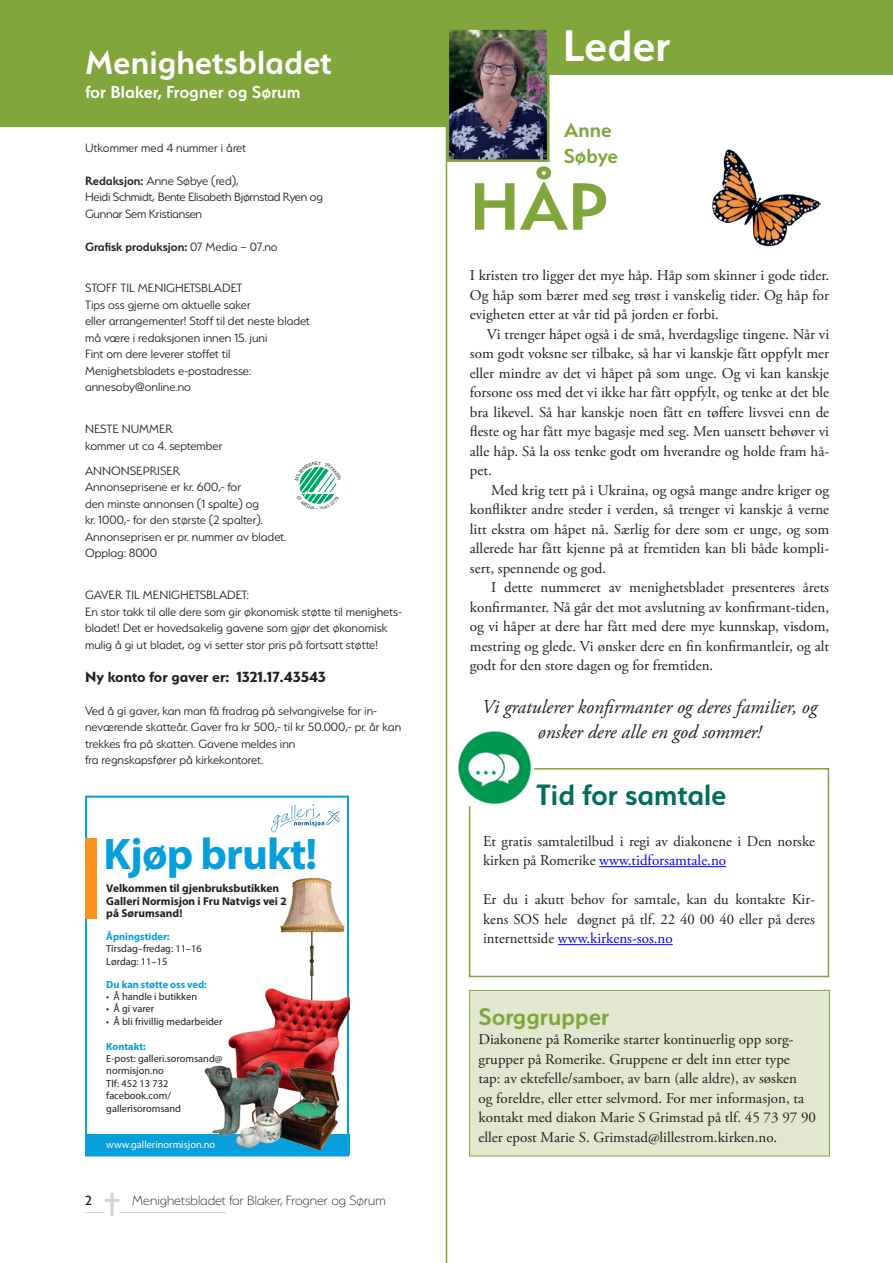
<style>
.page{position:relative;width:893px;height:1263px;background:#fff}
.page>*{position:absolute;margin:0;border:0;box-sizing:border-box;transform-origin:0 0}
.t1{font:600 75px "Serenity";color:#81a63b}
.t2{font:600 49.5px "Serenity";color:#fff}
.t3{font:700 44.4px "Myriad Pro";letter-spacing:-.02em;color:#069edb}
.t4{font:600 37.5px "Serenity";color:#fff}
.t5{font:600 33px "Serenity";color:#016d5b}
.t6{font:600 27px "Serenity";color:#81a63b}
.t7{font:600 22.8px/25.5px "Serenity";color:#81a63b}
.t8{font:italic 19.5px/25.5px "Adobe Garamond Pro";color:#231f20;text-align:center}
.t9{font:600 19.5px "Serenity";color:#fff}
.t10{font:700 16.5px "Serenity";letter-spacing:-.005em;color:#231f20}
.t11{font:15px/19.5px "Adobe Garamond Pro";color:#231f20;text-align:justify}
.t12{font:200 15px "Serenity";color:#231f20}
.t13{font:500 15px "Serenity";color:#231f20}
.t14{font:300 13.5px/16.5px "Serenity";color:#231f20}
.t15{font:300 13.5px/16.5px "Serenity";letter-spacing:-.02em;color:#231f20}
.t16{font:600 13.5px "Serenity";color:#231f20}
.t17{font:700 11.4px/12.5px "Myriad Pro";color:#231f20}
.t18{font:10.35px/12.5px "Myriad Pro";color:#231f20}
.t19{font:700 10.35px "Myriad Pro";color:#069edb}
.t20{font:10.35px "Myriad Pro";color:#fff}
.s1{font-weight:600}
.s2{font-weight:300}
.s3{color:#00f}
</style>
<div class="page">
<hr style="left:119px;top:1212px;width:107px;height:1px;background:#d1d2d4">
<svg style="left:85px;top:1193px;width:34px;height:23px"></svg>
<div style="left:443px;top:0;width:450px;height:74px;background:#81a63b"></div>
<img style="left:450px;top:31px;width:95px;height:127px">
<div style="left:446px;top:27px;width:103px;height:135px;border:3px solid #81a63b"></div>
<div style="left:0;top:0;width:446px;height:126px;background:#81a63b"></div>
<hr style="left:446px;top:0;width:1px;height:1263px;background:#81a63b">
<div style="left:85px;top:1134px;width:264px;height:20px;background:#069edb"></div>
<div style="left:85px;top:796px;width:264px;height:360px;border:2px solid #069edb"></div>
<div style="left:85px;top:838px;width:12px;height:81px;background:#f7931d"></div>
<svg style="left:271px;top:804px;width:69px;height:29px"></svg>
<img style="left:280px;top:851px;width:69px;height:122px">
<img style="left:228px;top:973px;width:121px;height:147px">
<img style="left:204px;top:1059px;width:82px;height:77px">
<img style="left:268px;top:1063px;width:78px;height:93px">
<img style="left:247px;top:1100px;width:41px;height:49px">
<img style="left:236px;top:1121px;width:25px;height:27px">
<div style="left:470px;top:990px;width:359px;height:166px;background:#e1e8cf"></div>
<div style="left:469px;top:990px;width:361px;height:166px;border:1px solid #81a63b"></div>
<hr style="left:599px;top:866px;width:127px;height:1px;background:#00f">
<hr style="left:558px;top:944px;width:115px;height:1px;background:#00f">
<div style="left:469px;top:768px;width:360px;height:209px;border:2px solid #81a63b"></div>
<img style="left:458px;top:731px;width:76px;height:75px">
<img style="left:712px;top:149px;width:108px;height:97px">
<svg style="left:299px;top:467px;width:38px;height:37px"></svg>
<h3 class="t4" style="left:85px;top:42px;width:249px">Menighetsbladet</h3>
<h3 class="t9" style="left:85px;top:81px;width:217px">for Blaker, Frogner og Sørum</h3>
<p class="t14" style="left:85px;top:139px;width:163px">Utkommer med 4 nummer i året</p>
<p class="t15" style="left:85px;top:172px;width:239px"><span class="s1">Redaksjon:</span> Anne Søbye (red),<br>Heidi Schmidt, Bente Elisabeth Bjørnstad Ryen og<br>Gunnar Sem Kristiansen</p>
<p class="t16" style="left:85px;top:239px;width:194px">Grafisk produksjon: <span class="s2">07 Media – 07.no</span></p>
<p class="t14" style="left:85px;top:280px;width:226px">STOFF TIL MENIGHETSBLADET<br>Tips oss gjerne om aktuelle saker<br>eller arrangementer! Stoff til det neste bladet må være i redaksjonen innen 15. juni<br>Fint om dere leverer stoffet til Menighetsbladets e-postadresse: annesoby@online.no</p>
<p class="t14" style="left:85px;top:421px;width:139px">NESTE NUMMER<br>kommer ut ca 4. september</p>
<p class="t14" style="left:85px;top:462px;width:203px">ANNONSEPRISER<br>Annonseprisene er kr. 600,- for<br>den minste annonsen (1 spalte) og<br>kr. 1000,- for den største (2 spalter).<br>Annonseprisen er pr. nummer av bladet.<br>Opplag: 8000</p>
<p class="t14" style="left:85px;top:587px;width:318px">GAVER TIL MENIGHETSBLADET:<br>En stor takk til alle dere som gir økonomisk støtte til menighets&shy;bladet! Det er hovedsakelig gavene som gjør det økonomisk mulig å gi ut bladet, og vi setter stor pris på fortsatt støtte!</p>
<p class="t10" style="left:85px;top:667px;width:242px">Ny konto for gaver er: 1321.17.43543</p>
<p class="t14" style="left:85px;top:702px;width:318px">Ved å gi gaver, kan man få fradrag på selvangivelse for in&shy;neværende skatteår. Gaver fra kr 500,- til kr 50.000,- pr. år kan trekkes fra på skatten. Gavene meldes inn<br>fra regnskapsfører på kirkekontoret.</p>
<h3 class="t3" style="left:104px;top:825px;width:215px">Kjøp brukt!</h3>
<p class="t17" style="left:106px;top:882px;width:182px">Velkommen til gjenbruksbutikken<br>Galleri Normisjon i Fru Natvigs vei 2 på Sørumsand!</p>
<p class="t19" style="left:106px;top:930px;width:65px">Åpningstider:</p>
<p class="t18" style="left:106px;top:942px;width:97px">Tirsdag–fredag: 11–16<br>Lørdag: 11–15</p>
<p class="t19" style="left:106px;top:977px;width:102px">Du kan støtte oss ved:</p>
<p class="t18" style="left:106px;top:990px;width:92px">• Å handle i butikken</p>
<p class="t18" style="left:106px;top:1002px;width:49px">• Å gi varer</p>
<p class="t18" style="left:106px;top:1015px;width:118px">• Å bli frivillig medarbeider</p>
<p class="t19" style="left:106px;top:1039px;width:41px">Kontakt:</p>
<p class="t18" style="left:106px;top:1052px;width:118px">E-post: galleri.soromsand@ normisjon.no<br>Tlf: 452 13 732 facebook.com/ gallerisoromsand</p>
<p class="t20" style="left:106px;top:1138px;width:111px">www.gallerinormisjon.no</p>
<p class="t13" style="left:85px;top:1192px;width:8px">2</p>
<p class="t12" style="left:132px;top:1193px;width:255px">Menighetsbladet for Blaker, Frogner og Sørum</p>
<h2 class="t2" style="left:563px;top:18px;width:110px">Leder</h2>
<h3 class="t7" style="left:564px;top:117px;width:56px">Anne<br>Søbye</h3>
<h1 class="t1" style="left:470px;top:165px;width:141px">HÅP</h1>
<p class="t11" style="left:470px;top:266px;width:361px">I kristen tro ligger det mye håp. Håp som skinner i gode tider.<br>Og håp som bærer med seg trøst i vanskelig tider. Og håp for evigheten etter at vår tid på jorden er forbi.</p>
<p class="t11" style="left:470px;top:325px;width:361px;text-indent:17px">Vi trenger håpet også i de små, hverdagslige tingene. Når vi som godt voksne ser tilbake, så har vi kanskje fått oppfylt mer eller mindre av det vi håpet på som unge. Og vi kan kanskje forsone oss med det vi ikke har fått oppfylt, og tenke at det ble bra likevel. Så har kanskje noen fått en tøffere livsvei enn de fleste og har fått mye bagasje med seg. Men uansett behøver vi alle håp. Så la oss tenke godt om hverandre og holde fram hå&shy;pet.</p>
<p class="t11" style="left:470px;top:481px;width:361px;text-indent:21px">Med krig tett på i Ukraina, og også mange andre kriger og konflikter andre steder i verden, så trenger vi kanskje å verne litt ekstra om håpet nå. Særlig for dere som er unge, og som allerede har fått kjenne på at fremtiden kan bli både kompli&shy;sert, spennende og god.</p>
<p class="t11" style="left:470px;top:578px;width:361px;text-indent:21px">I dette nummeret av menighetsbladet presenteres årets konfirmanter. Nå går det mot avslutning av konfirmant-tiden, og vi håper at dere har fått med dere mye kunnskap, visdom, mestring og glede. Vi ønsker dere en fin konfirmantleir, og alt godt for den store dagen og for fremtiden.</p>
<h3 class="t8" style="left:482px;top:694px;width:337px">Vi gratulerer konfirmanter og deres familier, og ønsker dere alle en god sommer!</h3>
<h3 class="t5" style="left:536px;top:776px;width:192px">Tid for samtale</h3>
<p class="t11" style="left:483px;top:832px;width:333px">Et gratis samtaletilbud i regi av diakonene i Den norske kirken på Romerike <span class="s3">www.tidforsamtale.no</span></p>
<p class="t11" style="left:483px;top:890px;width:333px">Er du i akutt behov for samtale, kan du kontakte Kir&shy;kens SOS hele døgnet på tlf. 22 40 00 40 eller på deres internettside <span class="s3">www.kirkens-sos.no</span></p>
<h3 class="t6" style="left:478px;top:1001px;width:132px">Sorggrupper</h3>
<p class="t11" style="left:478px;top:1030px;width:339px;text-align:left">Diakonene på Romerike starter kontinuerlig opp sorg&shy;grupper på Romerike. Gruppene er delt inn etter type<br>tap: av ektefelle/samboer, av barn (alle aldre), av søsken<br>og foreldre, eller etter selvmord. For mer informasjon, ta kontakt med diakon Marie S Grimstad på tlf. 45 73 97 90 eller epost Marie S. Grimstad@lillestrom.kirken.no.</p>
</div>
